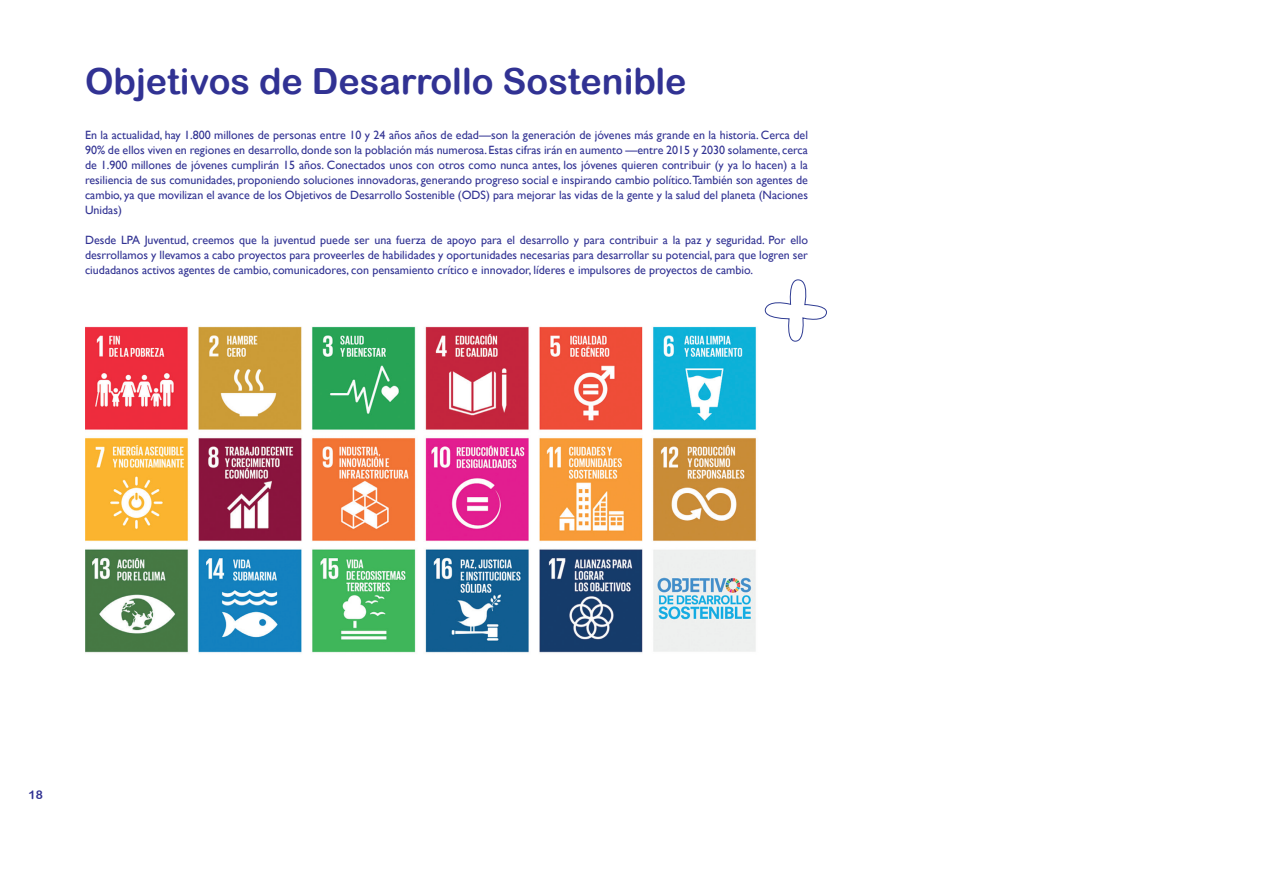
<style>
.page{position:relative;width:1263px;height:893px;background:#fff}
.page>*{position:absolute;margin:0;border:0;box-sizing:border-box;transform-origin:0 0}
.t1{font:36px "Arial Rounded MT Bold";color:#313293}
.t2{font:12px/15px "Gill Sans";color:#313293;text-align:justify}
.t3{font:12px "Arial Rounded MT Bold";color:#313293}
</style>
<div class="page">
<img style="left:85px;top:326px;width:672px;height:327px">
<svg style="left:764px;top:279px;width:63px;height:62px"></svg>
<h1 class="t1" style="left:85px;top:60px;width:603px">Objetivos de Desarrollo Sostenible</h1>
<p class="t2" style="left:85px;top:127px;width:724px">En la actualidad, hay 1.800 millones de personas entre 10 y 24 años años de edad—son la generación de jóvenes más grande en la historia. Cerca del 90% de ellos viven en regiones en desarrollo, donde son la población más numerosa. Estas cifras irán en aumento —entre 2015 y 2030 solamente, cerca de 1.900 millones de jóvenes cumplirán 15 años. Conectados unos con otros como nunca antes, los jóvenes quieren contribuir (y ya lo hacen) a la resiliencia de sus comunidades, proponiendo soluciones innovadoras, generando progreso social e inspirando cambio político.También son agentes de cambio, ya que movilizan el avance de los Objetivos de Desarrollo Sostenible (ODS) para mejorar las vidas de la gente y la salud del planeta (Naciones Unidas)</p>
<p class="t2" style="left:85px;top:232px;width:724px">Desde LPA Juventud, creemos que la juventud puede ser una fuerza de apoyo para el desarrollo y para contribuir a la paz y seguridad. Por ello desrrollamos y llevamos a cabo proyectos para proveerles de habilidades y oportunidades necesarias para desarrollar su potencial, para que logren ser ciudadanos activos agentes de cambio, comunicadores, con pensamiento crítico e innovador, líderes e impulsores de proyectos de cambio.</p>
<p class="t3" style="left:29px;top:787px;width:16px">18</p>
</div>
